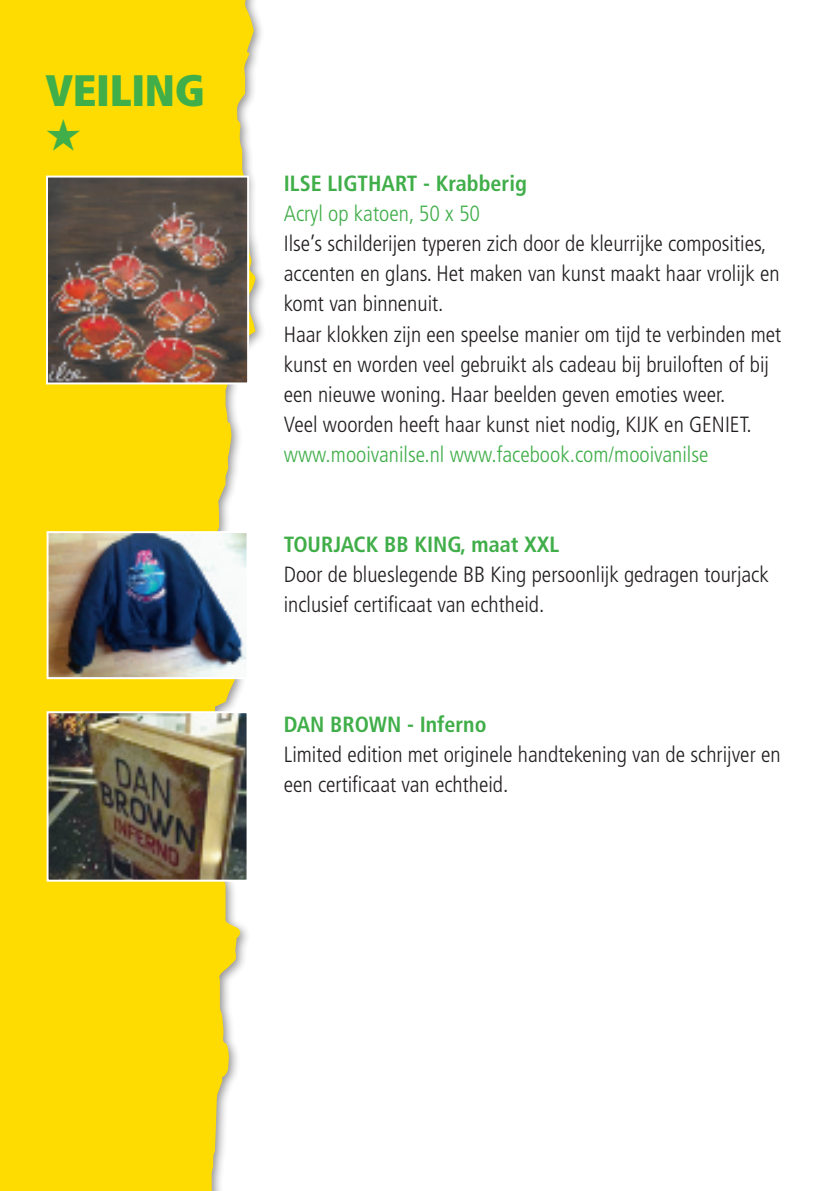
<style>
.page{position:relative;width:840px;height:1191px;background:#fff}
.page>*{position:absolute;margin:0;border:0;box-sizing:border-box;transform-origin:0 0}
.t1{font:900 condensed 44px "Frutiger";letter-spacing:-.005em;color:#40ae49}
.t2{font:300 condensed 22px/30px "Frutiger";color:#231f20}
.t3{font:300 condensed 22px "Frutiger";color:#40ae49}
.t4{font:700 condensed 22px "Frutiger";color:#40ae49}
</style>
<div class="page">
<svg style="left:0;top:0;width:255px;height:1191px;fill:#ffdc01"></svg>
<img style="left:49px;top:179px;width:197px;height:202px">
<div style="left:46px;top:176px;width:203px;height:208px;border:2px solid #fff"></div>
<img style="left:49px;top:534px;width:196px;height:142px">
<div style="left:46px;top:531px;width:202px;height:148px;border:2px solid #fff"></div>
<img style="left:49px;top:714px;width:196px;height:164px">
<div style="left:46px;top:711px;width:202px;height:170px;border:2px solid #fff"></div>
<svg style="left:47px;top:119px;width:33px;height:32px"></svg>
<h1 class="t1" style="left:45px;top:64px;width:161px">VEILING</h1>
<p class="t4" style="left:283px;top:171px;width:244px">ILSE LIGTHART - KRABBERIG</p>
<p class="t3" style="left:283px;top:201px;width:198px">Acryl op katoen, 50 x 50</p>
<p class="t2" style="left:283px;top:229px;width:499px">Ilse’s schilderijen typeren zich door de kleurrijke composities, accenten en glans. Het maken van kunst maakt haar vrolijk en komt van binnenuit.<br>Haar klokken zijn een speelse manier om tijd te verbinden met kunst en worden veel gebruikt als cadeau bij bruiloften of bij een nieuwe woning. Haar beelden geven emoties weer.<br>Veel woorden heeft haar kunst niet nodig, KIJK en GENIET.</p>
<p class="t3" style="left:283px;top:441px;width:426px">www.mooivanilse.nl www.facebook.com/mooivanilse</p>
<p class="t4" style="left:283px;top:531px;width:277px">TOURJACK BB KING, MAAT XXL</p>
<p class="t2" style="left:283px;top:559px;width:486px">Door de blueslegende BB King persoonlijk gedragen tourjack inclusief certificaat van echtheid.</p>
<p class="t4" style="left:283px;top:711px;width:204px">DAN BROWN - INFERNO</p>
<p class="t2" style="left:283px;top:739px;width:498px">Limited edition met originele handtekening van de schrijver en een certificaat van echtheid.</p>
</div>
